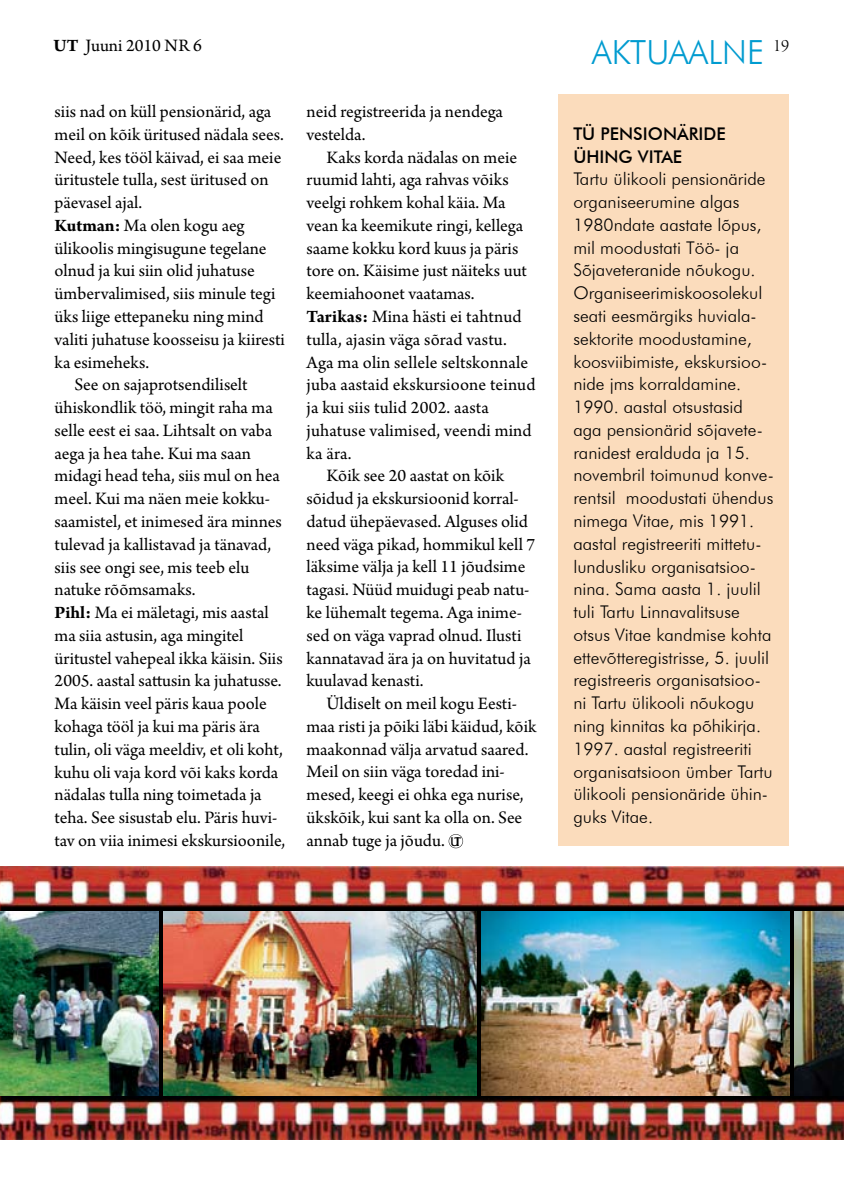
<style>
.page{position:relative;width:844px;height:1191px;background:#fff}
.page>*{position:absolute;margin:0;border:0;box-sizing:border-box;transform-origin:0 0}
.t1{font:300 33.25px "Futura BT";color:#009bd0}
.t2{font:18.38px/22.8px "Arno Pro";color:#000}
.t3{font:18.38px "Arno Pro Light Display";color:#000}
.t4{font:300 17.5px/22.8px "Futura BT";color:#000}
.t5{font:500 17.5px/22.8px "Futura BT";color:#000}
.s1{font-weight:700}
.s2{font-family:"Friz Quadrata Std";font-size:13.12px}
</style>
<div class="page">
<svg style="left:448px;top:834px;width:15px;height:14px"></svg>
<div style="left:558px;top:94px;width:231px;height:752px;background:#fbdcbc"></div>
<img style="left:0;top:866px;width:843px;height:274px">
<img style="left:0;top:911px;width:159px;height:184px">
<img style="left:164px;top:911px;width:312px;height:184px">
<img style="left:481px;top:911px;width:308px;height:184px">
<img style="left:794px;top:911px;width:49px;height:184px">
<h1 class="t1" style="left:592px;top:32px;width:173px">Aktuaalne</h1>
<p class="t2" style="left:53px;top:35px;width:150px"><span class="s1">UT</span> Juuni 2010 nr 6</p>
<p class="t3" style="left:772px;top:36px;width:18px">19</p>
<p class="t2" style="left:55px;top:101px;width:218px">siis nad on küll pensionärid, aga</p>
<p class="t2" style="left:55px;top:124px;width:231px">meil on kõik üritused nädala sees.</p>
<p class="t2" style="left:55px;top:147px;width:228px">Need, kes tööl käivad, ei saa meie</p>
<p class="t2" style="left:55px;top:169px;width:215px">üritustele tulla, sest üritused on</p>
<p class="t2" style="left:55px;top:192px;width:89px">päevasel ajal.</p>
<p class="t2" style="left:55px;top:215px;width:191px"><span class="s1">Kutman:</span> Ma olen kogu aeg</p>
<p class="t2" style="left:55px;top:238px;width:213px">ülikoolis mingisugune tegelane</p>
<p class="t2" style="left:55px;top:260px;width:202px">olnud ja kui siin olid juhatuse</p>
<p class="t2" style="left:55px;top:283px;width:222px">ümbervalimised, siis minule tegi</p>
<p class="t2" style="left:55px;top:306px;width:210px">üks liige ettepaneku ning mind</p>
<p class="t2" style="left:55px;top:329px;width:232px">valiti juhatuse koosseisu ja kiiresti</p>
<p class="t2" style="left:55px;top:352px;width:96px">ka esimeheks.</p>
<p class="t2" style="left:74px;top:374px;width:175px">See on sajaprotsendiliselt</p>
<p class="t2" style="left:55px;top:397px;width:220px">ühiskondlik töö, mingit raha ma</p>
<p class="t2" style="left:55px;top:420px;width:219px">selle eest ei saa. Lihtsalt on vaba</p>
<p class="t2" style="left:55px;top:443px;width:198px">aega ja hea tahe. Kui ma saan</p>
<p class="t2" style="left:55px;top:465px;width:227px">midagi head teha, siis mul on hea</p>
<p class="t2" style="left:55px;top:488px;width:217px">meel. Kui ma näen meie kokku-</p>
<p class="t2" style="left:55px;top:511px;width:229px">saamistel, et inimesed ära minnes</p>
<p class="t2" style="left:55px;top:534px;width:218px">tulevad ja kallistavad ja tänavad,</p>
<p class="t2" style="left:55px;top:556px;width:196px">siis see ongi see, mis teeb elu</p>
<p class="t2" style="left:55px;top:579px;width:142px">natuke rõõmsamaks.</p>
<p class="t2" style="left:55px;top:602px;width:215px"><span class="s1">Pihl:</span> Ma ei mäletagi, mis aastal</p>
<p class="t2" style="left:55px;top:625px;width:190px">ma siia astusin, aga mingitel</p>
<p class="t2" style="left:55px;top:647px;width:229px">üritustel vahepeal ikka käisin. Siis</p>
<p class="t2" style="left:55px;top:670px;width:228px">2005. aastal sattusin ka juhatusse.</p>
<p class="t2" style="left:55px;top:693px;width:214px">Ma käisin veel päris kaua poole</p>
<p class="t2" style="left:55px;top:716px;width:207px">kohaga tööl ja kui ma päris ära</p>
<p class="t2" style="left:55px;top:739px;width:230px">tulin, oli väga meeldiv, et oli koht,</p>
<p class="t2" style="left:55px;top:761px;width:225px">kuhu oli vaja kord või kaks korda</p>
<p class="t2" style="left:55px;top:784px;width:209px">nädalas tulla ning toimetada ja</p>
<p class="t2" style="left:55px;top:807px;width:224px">teha. See sisustab elu. Päris huvi-</p>
<p class="t2" style="left:55px;top:830px;width:232px">tav on viia inimesi ekskursioonile,</p>
<p class="t2" style="left:306px;top:101px;width:198px">neid registreerida ja nendega vestelda.</p>
<p class="t2" style="left:326px;top:147px;width:192px">Kaks korda nädalas on meie</p>
<p class="t2" style="left:306px;top:169px;width:204px">ruumid lahti, aga rahvas võiks</p>
<p class="t2" style="left:306px;top:192px;width:201px">veelgi rohkem kohal käia. Ma</p>
<p class="t2" style="left:306px;top:215px;width:218px">vean ka keemikute ringi, kellega</p>
<p class="t2" style="left:306px;top:238px;width:213px">saame kokku kord kuus ja päris</p>
<p class="t2" style="left:306px;top:260px;width:222px">tore on. Käisime just näiteks uut</p>
<p class="t2" style="left:306px;top:283px;width:169px">keemiahoonet vaatamas.</p>
<p class="t2" style="left:306px;top:306px;width:216px"><span class="s1">Tarikas:</span> Mina hästi ei tahtnud</p>
<p class="t2" style="left:306px;top:329px;width:202px">tulla, ajasin väga sõrad vastu.</p>
<p class="t2" style="left:306px;top:351px;width:223px">Aga ma olin sellele seltskonnale</p>
<p class="t2" style="left:306px;top:374px;width:230px">juba aastaid ekskursioone teinud</p>
<p class="t2" style="left:306px;top:397px;width:184px">ja kui siis tulid 2002. aasta</p>
<p class="t2" style="left:306px;top:420px;width:227px">juhatuse valimised, veendi mind</p>
<p class="t2" style="left:306px;top:443px;width:46px">ka ära.</p>
<p class="t2" style="left:326px;top:465px;width:179px">Kõik see 20 aastat on kõik</p>
<p class="t2" style="left:306px;top:488px;width:214px">sõidud ja ekskursioonid korral-</p>
<p class="t2" style="left:306px;top:511px;width:223px">datud ühepäevased. Alguses olid</p>
<p class="t2" style="left:306px;top:534px;width:230px">need väga pikad, hommikul kell 7</p>
<p class="t2" style="left:306px;top:556px;width:220px">läksime välja ja kell 11 jõudsime</p>
<p class="t2" style="left:306px;top:579px;width:224px">tagasi. Nüüd muidugi peab natu-</p>
<p class="t2" style="left:306px;top:602px;width:217px">ke lühemalt tegema. Aga inime-</p>
<p class="t2" style="left:306px;top:625px;width:216px">sed on väga vaprad olnud. Ilusti</p>
<p class="t2" style="left:306px;top:647px;width:226px">kannatavad ära ja on huvitatud ja</p>
<p class="t2" style="left:306px;top:670px;width:119px">kuulavad kenasti.</p>
<p class="t2" style="left:326px;top:693px;width:192px">Üldiselt on meil kogu Eesti-</p>
<p class="t2" style="left:306px;top:716px;width:231px">maa risti ja põiki läbi käidud, kõik</p>
<p class="t2" style="left:306px;top:738px;width:223px">maakonnad välja arvatud saared.</p>
<p class="t2" style="left:306px;top:761px;width:200px">Meil on siin väga toredad ini-</p>
<p class="t2" style="left:306px;top:784px;width:218px">mesed, keegi ei ohka ega nurise,</p>
<p class="t2" style="left:306px;top:807px;width:217px">ükskõik, kui sant ka olla on. See</p>
<p class="t2" style="left:306px;top:830px;width:156px">annab tuge ja jõudu. <span class="s2">UT</span></p>
<p class="t5" style="left:573px;top:122px;width:154px">TÜ PENSIONÄRIDE<br>Ü HING VITAE</p>
<p class="t4" style="left:573px;top:168px;width:202px">Tartu ülikooli pensionäride organiseerumine algas<br>1980ndate aastate lõpus, mil moodustati Töö- ja<br>Sõjaveteranide nõukogu.<br>Organiseerimiskoosolekul seati eesmärgiks huviala&shy;sektorite moodustamine, koosviibimiste, ekskursioo&shy;nide jms korraldamine.<br>1990. aastal otsustasid aga pensionärid sõjavete&shy;ranidest eralduda ja 15. novembril toimunud konve&shy;rentsil moodustati ühendus nimega Vitae, mis 1991. aastal registreeriti mittetu&shy;lundusliku organisatsioo&shy;nina. Sama aasta 1. juulil tuli Tartu Linnavalitsuse otsus Vitae kandmise kohta ettevõtteregistrisse, 5. juulil registreeris organisatsioo&shy;ni Tartu ülikooli nõukogu ning kinnitas ka põhikirja.<br>1997. aastal registreeriti organisatsioon ümber Tartu ülikooli pensionäride ühin&shy;guks Vitae.</p>
</div>
